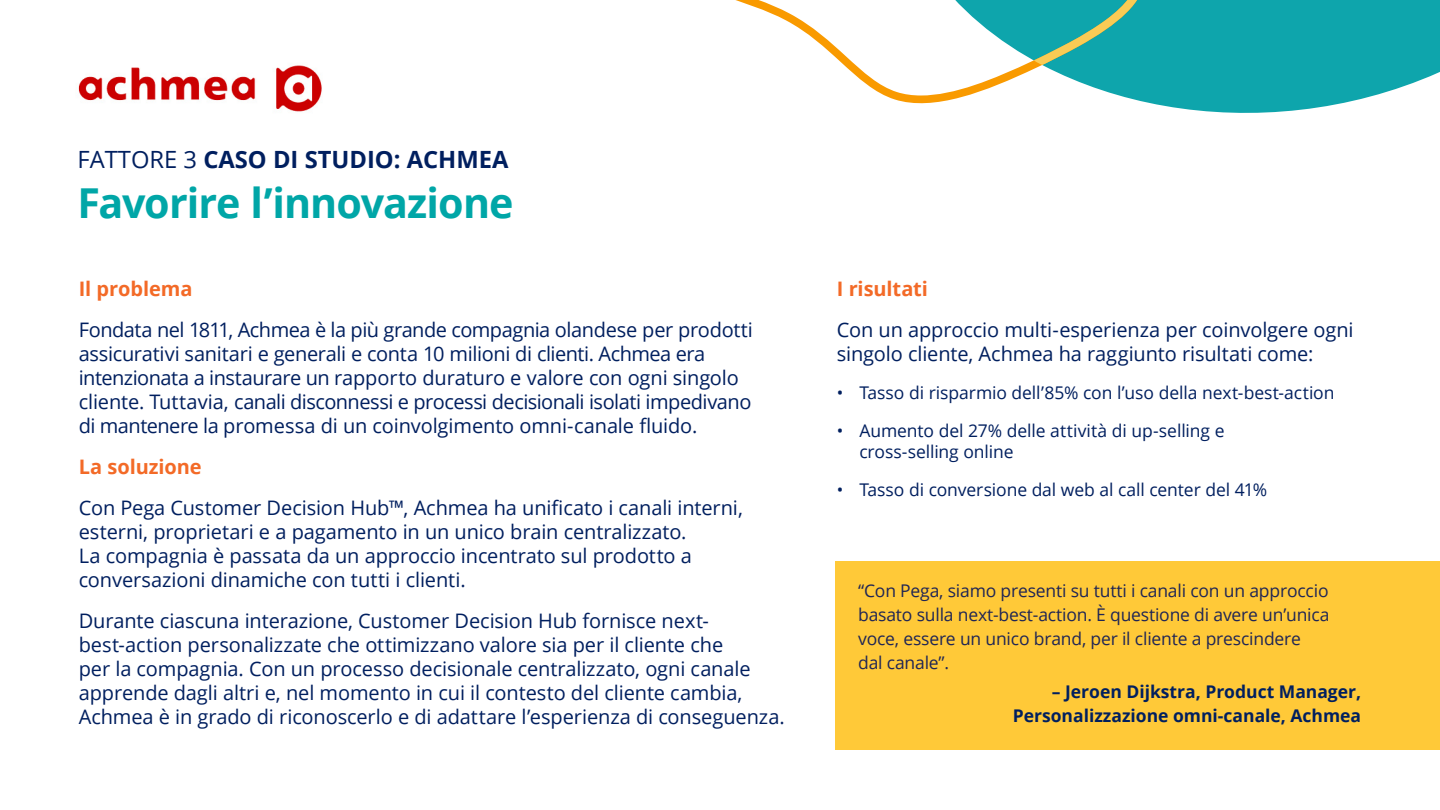
<style>
.page{position:relative;width:1440px;height:810px;background:#fff}
.page>*{position:absolute;margin:0;border:0;box-sizing:border-box;transform-origin:0 0}
.t1{font:700 41.25px "Open Sans";letter-spacing:-.025em;color:#00a6a7}
.t2{font:700 23.75px "Open Sans";color:#001f5f}
.t3{font:20px/24px "Open Sans";letter-spacing:-.005em;color:#001f5f}
.t4{font:700 20px "Open Sans";letter-spacing:-.005em;color:#f36a27}
.t5{font:17.5px/23.8px "Open Sans";letter-spacing:-.01em;color:#1f2555}
.t6{font:17.5px/21px "Open Sans";letter-spacing:-.005em;color:#001f5f}
.t7{font:700 17.5px/23.8px "Open Sans";color:#001f5f;text-align:right}
.s1{font-weight:400}
</style>
<div class="page">
<div style="left:836px;top:562px;width:604px;height:188px;background:#ffc938"></div>
<img style="left:78px;top:65px;width:244px;height:47px">
<svg style="left:1146px;top:0;width:294px;height:113px;background:#23adb3"></svg>
<svg style="left:735px;top:0;width:411px;height:104px"></svg>
<svg style="left:939px;top:0;width:207px;height:65px"></svg>
<p class="t2" style="left:78px;top:143px;width:433px"><span class="s1">FATTORE 3</span> CASO DI STUDIO: ACHMEA</p>
<h1 class="t1" style="left:78px;top:174px;width:438px">Favorire l’innovazione</h1>
<p class="t4" style="left:79px;top:275px;width:115px">Il problema</p>
<p class="t3" style="left:79px;top:317px;width:676px">Fondata nel 1811, Achmea è la più grande compagnia olandese per prodotti assicurativi sanitari e generali e conta 10 milioni di clienti. Achmea era intenzionata a instaurare un rapporto duraturo e valore con ogni singolo cliente. Tuttavia, canali disconnessi e processi decisionali isolati impedivano di mantenere la promessa di un coinvolgimento omni-canale fluido.</p>
<p class="t4" style="left:79px;top:453px;width:124px">La soluzione</p>
<p class="t3" style="left:79px;top:495px;width:666px">Con Pega Customer Decision Hub™, Achmea ha unificato i canali interni, esterni, proprietari e a pagamento in un unico brain centralizzato.<br>La compagnia è passata da un approccio incentrato sul prodotto a conversazioni dinamiche con tutti i clienti.</p>
<p class="t3" style="left:79px;top:608px;width:708px">Durante ciascuna interazione, Customer Decision Hub fornisce next&shy;best-action personalizzate che ottimizzano valore sia per il cliente che<br>per la compagnia. Con un processo decisionale centralizzato, ogni canale apprende dagli altri e, nel momento in cui il contesto del cliente cambia, Achmea è in grado di riconoscerlo e di adattare l’esperienza di conseguenza.</p>
<p class="t4" style="left:837px;top:275px;width:93px">I risultati</p>
<p class="t3" style="left:837px;top:317px;width:518px">Con un approccio multi-esperienza per coinvolgere ogni singolo cliente, Achmea ha raggiunto risultati come:</p>
<p class="t6" style="left:837px;top:382px;width:499px">• Tasso di risparmio dell’85% con l’uso della next-best-action</p>
<p class="t6" style="left:859px;top:420px;width:367px;text-indent:-23px">• Aumento del 27% delle attività di up-selling e cross-selling online</p>
<p class="t6" style="left:837px;top:478px;width:432px">• Tasso di conversione dal web al call center del 41%</p>
<p class="t5" style="left:858px;top:579px;width:473px">“Con Pega, siamo presenti su tutti i canali con un approccio basato sulla next-best-action. È questione di avere un’unica voce, essere un unico brand, per il cliente a prescindere dal canale”.</p>
<p class="t7" style="left:1013px;top:679px;width:350px">– Jeroen Dijkstra, Product Manager,<br>Personalizzazione omni-canale, Achmea</p>
</div>
